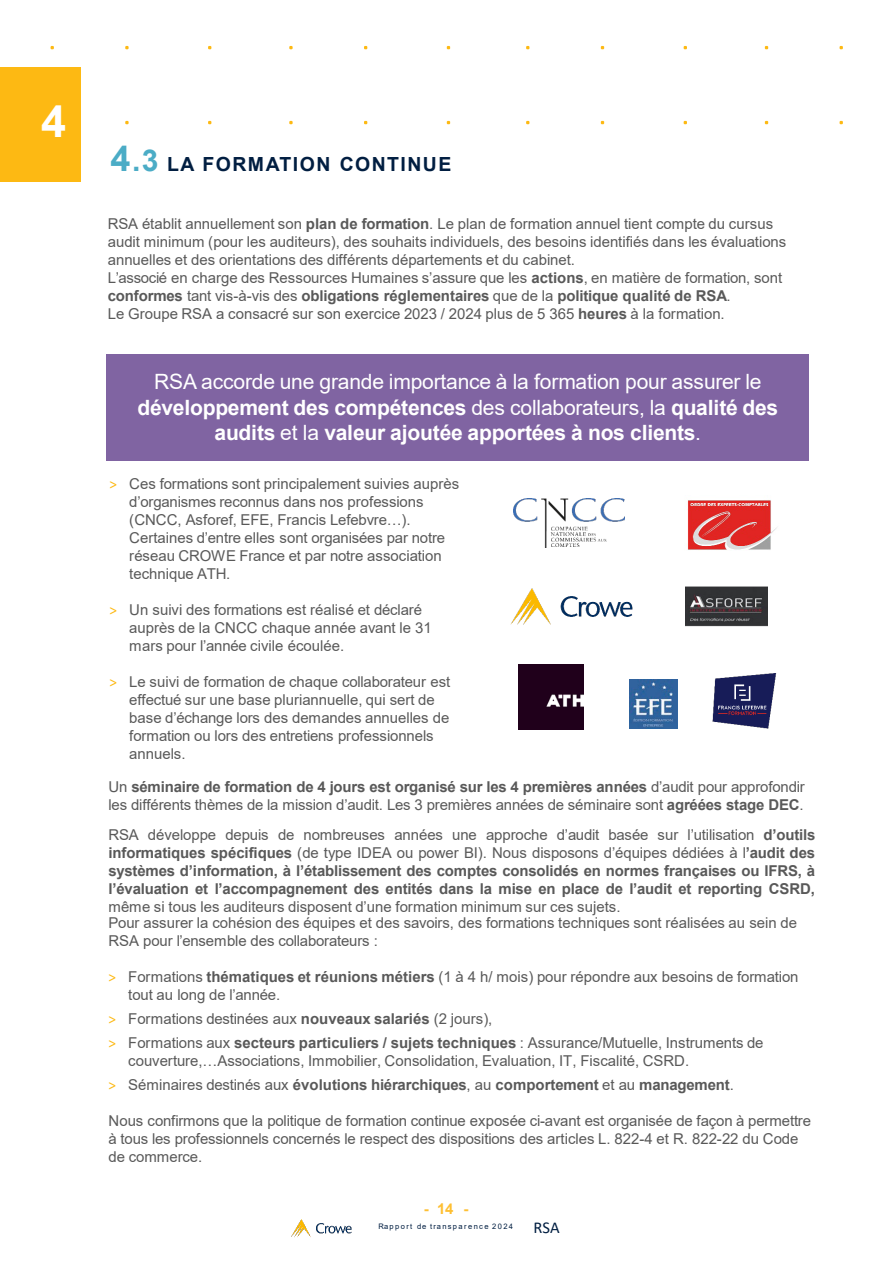
<style>
.page{position:relative;width:893px;height:1264px;background:#fff}
.page>*{position:absolute;margin:0;border:0;box-sizing:border-box;transform-origin:0 0}
.t1{font:700 45px "Arial";color:#fff}
.t2{font:21px/25.2px "Arial";letter-spacing:-.01em;color:#fff;text-align:center}
.t3{font:700 19.5px "Arial";letter-spacing:.075em;color:#011e41}
.t4{font:16.5px "Calibri";color:#011e41}
.t5{font:15px/18px "Arial";color:#595959}
.t6{font:700 15px/18px "Arial";letter-spacing:-.01em;color:#595959;text-align:justify}
.t7{font:700 15px "Arial";color:#febf32}
.t8{font:7.5px "Arial";letter-spacing:.18em;color:#011e41}
.s1{font-size:36px;color:#4bacc6}
.s2{font-size:30px;color:#4bacc6}
.s3{font-weight:700}
.s4{font-family:"Calibri";color:#fdb913}
.s5{font-weight:400}
.s6{font-family:"Calibri";font-weight:400;color:#fdb913}
</style>
<div class="page">
<img style="left:291px;top:1219px;width:61px;height:18px">
<svg style="left:125px;top:46px;width:4px;height:3px"></svg>
<svg style="left:125px;top:121px;width:4px;height:3px"></svg>
<svg style="left:600px;top:46px;width:4px;height:3px"></svg>
<svg style="left:600px;top:121px;width:4px;height:3px"></svg>
<svg style="left:683px;top:46px;width:4px;height:3px"></svg>
<svg style="left:683px;top:121px;width:4px;height:3px"></svg>
<svg style="left:764px;top:46px;width:4px;height:3px"></svg>
<svg style="left:764px;top:121px;width:4px;height:3px"></svg>
<div style="left:0;top:67px;width:81px;height:115px;background:#fdb913"></div>
<div style="left:106px;top:354px;width:702px;height:106px;background:#8064a2"></div>
<img style="left:518px;top:664px;width:65px;height:65px">
<img style="left:629px;top:679px;width:48px;height:49px">
<img style="left:510px;top:588px;width:123px;height:37px">
<img style="left:513px;top:498px;width:111px;height:49px">
<img style="left:712px;top:673px;width:65px;height:56px">
<img style="left:687px;top:500px;width:90px;height:50px">
<img style="left:685px;top:586px;width:82px;height:41px">
<p class="t1" style="left:41px;top:90px;width:27px">4</p>
<p class="t3" style="left:111px;top:150px;width:342px"><span class="s1">4</span><span class="s2">.3</span> LA FORMATION CONTINUE</p>
<p class="t5" style="left:108px;top:215px;width:680px">RSA établit annuellement son <span class="s3">plan de formation</span>. Le plan de formation annuel tient compte du cursus audit minimum (pour les auditeurs), des souhaits individuels, des besoins identifiés dans les évaluations annuelles et des orientations des différents départements et du cabinet.</p>
<p class="t5" style="left:108px;top:269px;width:676px">L’associé en charge des Ressources Humaines s’assure que les <span class="s3">actions</span>, en matière de formation, sont <span class="s3">conformes</span> tant vis-à-vis des <span class="s3">obligations réglementaires</span> que de la <span class="s3">politique qualité de RSA</span>.</p>
<p class="t5" style="left:108px;top:305px;width:618px">Le Groupe RSA a consacré sur son exercice 2023 / 2024 plus de 5 365 <span class="s3">heures</span> à la formation.</p>
<p class="t2" style="left:137px;top:369px;width:642px">RSA accorde une grande importance à la formation pour assurer le <span class="s3">développement des compétences</span> des collaborateurs, la <span class="s3">qualité des audits</span> et la <span class="s3">valeur ajoutée apportées à nos clients</span>.</p>
<p class="t5" style="left:129px;top:474px;width:331px;text-indent:-20px"><span class="s4">&gt;</span> Ces formations sont principalement suivies auprès d’organismes reconnus dans nos professions (CNCC, Asforef, EFE, Francis Lefebvre…).<br>Certaines d’entre elles sont organisées par notre réseau CROWE France et par notre association technique ATH.</p>
<p class="t5" style="left:129px;top:600px;width:304px;text-indent:-20px"><span class="s4">&gt;</span> Un suivi des formations est réalisé et déclaré auprès de la CNCC chaque année avant le 31 mars pour l’année civile écoulée.</p>
<p class="t5" style="left:129px;top:672px;width:322px;text-indent:-20px"><span class="s4">&gt;</span> Le suivi de formation de chaque collaborateur est effectué sur une base pluriannuelle, qui sert de base d’échange lors des demandes annuelles de formation ou lors des entretiens professionnels annuels.</p>
<p class="t5" style="left:108px;top:778px;width:697px">Un <span class="s3">séminaire de formation de 4 jours est organisé sur les 4 premières années</span> d’audit pour approfondir les différents thèmes de la mission d’audit. Les 3 premières années de séminaire sont <span class="s3">agréées stage DEC</span>.</p>
<p class="t6" style="left:108px;top:825px;width:708px"><span class="s5">RSA développe depuis de nombreuses années une approche d’audit basée sur l’utilisation</span> d’outils informatiques spécifiques <span class="s5">(de type IDEA ou power BI). Nous disposons d’équipes dédiées à l</span>’audit des systèmes d’information, à l’établissement des comptes consolidés en normes françaises ou IFRS, à l’évaluation et l’accompagnement des entités dans la mise en place de l’audit et reporting CSRD, <span class="s5">même si tous les auditeurs disposent d’une formation minimum sur ces sujets.</span></p>
<p class="t5" style="left:108px;top:913px;width:690px">Pour assurer la cohésion des équipes et des savoirs, des formations techniques sont réalisées au sein de<br>RSA pour l’ensemble des collaborateurs :</p>
<p class="t5" style="left:128px;top:967px;width:671px;text-indent:-20px"><span class="s4">&gt;</span> Formations <span class="s3">thématiques et réunions métiers</span> (1 à 4 h/ mois) pour répondre aux besoins de formation tout au long de l’année.</p>
<p class="t5" style="left:108px;top:1008px;width:385px"><span class="s4">&gt;</span> Formations destinées aux <span class="s3">nouveaux salariés</span> (2 jours),</p>
<p class="t5" style="left:128px;top:1033px;width:637px;text-indent:-20px"><span class="s4">&gt;</span> Formations aux <span class="s3">secteurs particuliers / sujets techniques</span> : Assurance/Mutuelle, Instruments de couverture,…Associations, Immobilier, Consolidation, Evaluation, IT, Fiscalité, CSRD.</p>
<p class="t6" style="left:108px;top:1075px;width:627px"><span class="s6">&gt;</span> <span class="s5">Séminaires destinés aux</span> évolutions hiérarchiques<span class="s5">, au</span> comportement <span class="s5">et au</span> management<span class="s5">.</span></p>
<p class="t5" style="left:108px;top:1111px;width:704px">Nous confirmons que la politique de formation continue exposée ci-avant est organisée de façon à permettre à tous les professionnels concernés le respect des dispositions des articles L. 822-4 et R. 822-22 du Code de commerce.</p>
<p class="t7" style="left:423px;top:1197px;width:46px">- 14 -</p>
<p class="t8" style="left:378px;top:1221px;width:136px">Rapport de transparence 2024</p>
<p class="t4" style="left:533px;top:1215px;width:28px">RSA</p>
</div>
